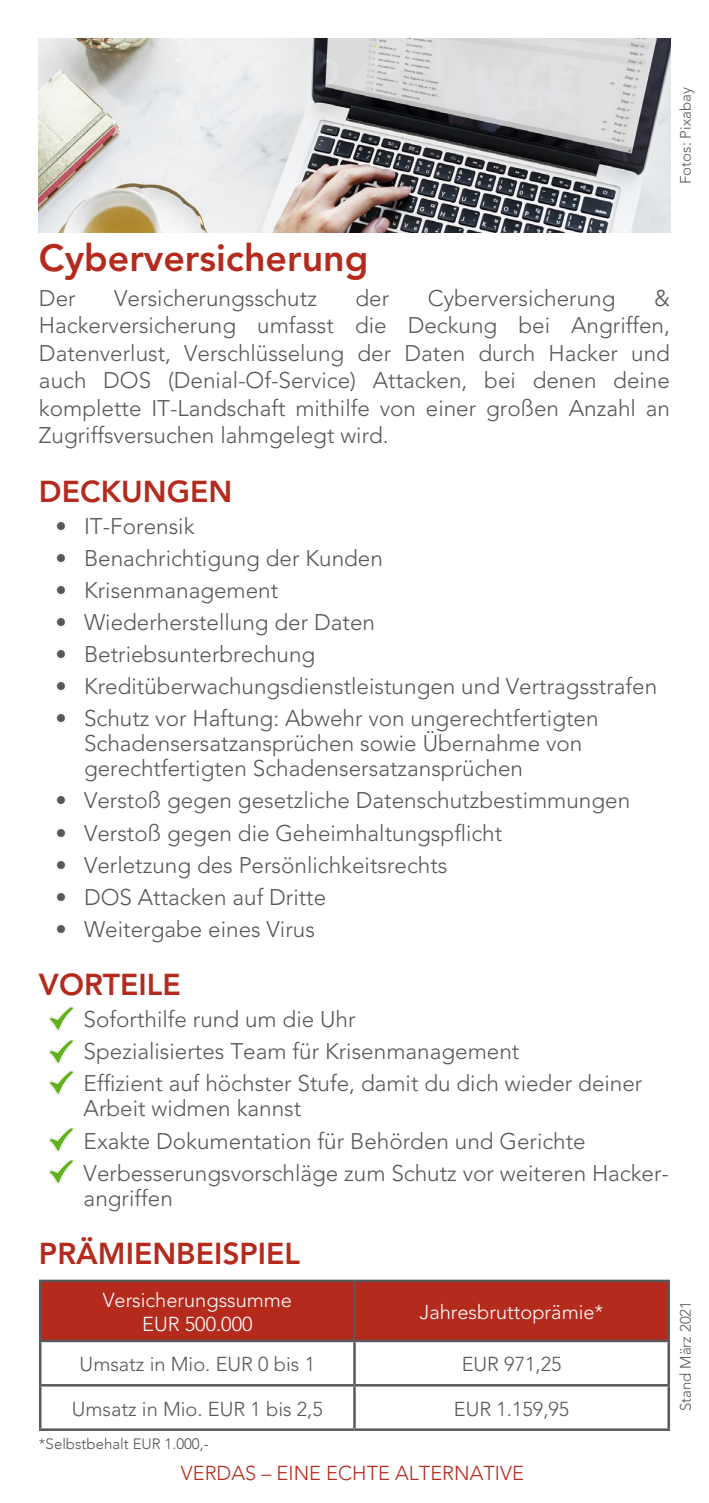
<style>
.page{position:relative;width:709px;height:1503px;background:#fff}
.page>*{position:absolute;margin:0;border:0;box-sizing:border-box;transform-origin:0 0}
.Titel{font:800 37.5px "Avenir LT";color:#b42b1e}
.Überschrift_1{font:800 30px "Avenir LT";color:#b42b1e}
.Info-Text{font:300 22.5px/27.5px "Avenir LT";color:#57585a;text-align:justify}
.Aufzählung_ohne_Zeic{font:300 22.5px/25px "Avenir LT";color:#57585a}
.t1{font:300 20px "Avenir LT";color:#57585a}
.t2{font:300 20px "Avenir LT";color:#fff}
.t3{font:300 20px "Avenir LT";color:#b42b1e}
.t4{font:300 15px "Avenir LT";color:#57585a}
.t5{font:300 15px "Avenir";color:#545557}
</style>
<div class="page">
<img style="left:39px;top:39px;width:631px;height:193px">
<div style="left:41px;top:1282px;width:626px;height:57px;background:#b42b1e"></div>
<hr style="left:39px;top:1279px;width:315px;height:3px;background:#57585a">
<hr style="left:39px;top:1282px;width:2px;height:57px;background:#57585a">
<hr style="left:354px;top:1279px;width:316px;height:3px;background:#57585a">
<hr style="left:353px;top:1282px;width:3px;height:57px;background:#57585a">
<hr style="left:667px;top:1282px;width:3px;height:57px;background:#57585a">
<hr style="left:39px;top:1339px;width:315px;height:3px;background:#57585a">
<hr style="left:39px;top:1342px;width:2px;height:41px;background:#57585a">
<hr style="left:354px;top:1339px;width:316px;height:3px;background:#57585a">
<hr style="left:353px;top:1342px;width:3px;height:41px;background:#57585a">
<hr style="left:667px;top:1342px;width:3px;height:41px;background:#57585a">
<hr style="left:39px;top:1383px;width:315px;height:3px;background:#57585a">
<hr style="left:39px;top:1386px;width:2px;height:42px;background:#57585a">
<hr style="left:354px;top:1383px;width:316px;height:3px;background:#57585a">
<hr style="left:353px;top:1386px;width:3px;height:42px;background:#57585a">
<hr style="left:667px;top:1386px;width:3px;height:42px;background:#57585a">
<hr style="left:39px;top:1428px;width:315px;height:2px;background:#57585a">
<hr style="left:354px;top:1428px;width:316px;height:2px;background:#57585a">
<img style="left:49px;top:1006px;width:25px;height:24px">
<img style="left:49px;top:1039px;width:25px;height:24px">
<img style="left:49px;top:1070px;width:25px;height:24px">
<img style="left:49px;top:1159px;width:25px;height:24px">
<img style="left:49px;top:1127px;width:25px;height:24px">
<p class="t4" style="left:676px;top:184px;width:98px;rotate:-90deg">Fotos: Pixabay</p>
<p class="Titel" style="left:39px;top:236px;width:331px">Cyberversicherung</p>
<p class="Info-Text" style="left:39px;top:284px;width:38px">Der</p>
<p class="Info-Text" style="left:114px;top:284px;width:204px">Versicherungsschutz</p>
<p class="Info-Text" style="left:355px;top:284px;width:35px">der</p>
<p class="Info-Text" style="left:428px;top:284px;width:189px">Cyberversicherung</p>
<p class="Info-Text" style="left:39px;top:284px;width:632px;text-indent:615px">&amp; Hackerversicherung umfasst die Deckung bei Angriffen, Datenverlust, Verschlüsselung der Daten durch Hacker und auch DOS (Denial-Of-Service) Attacken, bei denen deine komplette IT-Landschaft mithilfe von einer großen Anzahl an Zugriffsversuchen lahmgelegt wird.</p>
<p class="Überschrift_1" style="left:39px;top:473px;width:195px">DECKUNGEN</p>
<p class="Info-Text" style="left:56px;top:512px;width:140px">• IT-Forensik</p>
<p class="Info-Text" style="left:56px;top:544px;width:329px">• Benachrichtigung der Kunden</p>
<p class="Info-Text" style="left:56px;top:576px;width:224px">• Krisenmanagement</p>
<p class="Info-Text" style="left:56px;top:608px;width:321px">• Wiederherstellung der Daten</p>
<p class="Info-Text" style="left:56px;top:640px;width:261px">• Betriebsunterbrechung</p>
<p class="Info-Text" style="left:56px;top:672px;width:603px">• Kreditüberwachungsdienstleistungen und Vertragsstrafen</p>
<p class="Info-Text" style="left:84px;top:706px;width:516px;line-height:25px;text-align:left;text-indent:-28px">• Schutz vor Haftung: Abwehr von ungerechtfertigten<br>Schadensersatzansprüchen sowie Übernahme von gerechtfertigten Schadensersatzansprüchen</p>
<p class="Info-Text" style="left:56px;top:787px;width:576px">• Verstoß gegen gesetzliche Datenschutzbestimmungen</p>
<p class="Info-Text" style="left:56px;top:819px;width:448px">• Verstoß gegen die Geheimhaltungspflicht</p>
<p class="Info-Text" style="left:56px;top:851px;width:393px">• Verletzung des Persönlichkeitsrechts</p>
<p class="Info-Text" style="left:56px;top:883px;width:272px">• DOS Attacken auf Dritte</p>
<p class="Info-Text" style="left:56px;top:915px;width:261px">• Weitergabe eines Virus</p>
<p class="Überschrift_1" style="left:39px;top:967px;width:143px">VORTEILE</p>
<p class="Aufzählung_ohne_Zeic" style="left:84px;top:1007px;width:273px">Soforthilfe rund um die Uhr</p>
<p class="Aufzählung_ohne_Zeic" style="left:84px;top:1039px;width:437px">Spezialisiertes Team für Krisenmanagement</p>
<p class="Aufzählung_ohne_Zeic" style="left:84px;top:1071px;width:560px">Effizient auf höchster Stufe, damit du dich wieder deiner<br>Arbeit widmen kannst</p>
<p class="Aufzählung_ohne_Zeic" style="left:84px;top:1128px;width:503px">Exakte Dokumentation für Behörden und Gerichte</p>
<p class="Aufzählung_ohne_Zeic" style="left:84px;top:1160px;width:587px">Verbesserungsvorschläge zum Schutz vor weiteren Hacker&shy;angriffen</p>
<p class="Überschrift_1" style="left:39px;top:1235px;width:263px">PRÄMIENBEISPIEL</p>
<p class="t2" style="left:103px;top:1288px;width:191px">Versicherungssumme</p>
<p class="t2" style="left:142px;top:1312px;width:112px">EUR 500.000</p>
<p class="t2" style="left:420px;top:1300px;width:185px">Jahresbruttoprämie*</p>
<p class="t1" style="left:80px;top:1352px;width:237px">Umsatz in Mio. EUR 0 bis 1</p>
<p class="t1" style="left:461px;top:1352px;width:101px">EUR 971,25</p>
<p class="t1" style="left:72px;top:1396px;width:252px">Umsatz in Mio. EUR 1 bis 2,5</p>
<p class="t1" style="left:454px;top:1396px;width:117px">EUR 1.159,95</p>
<p class="t5" style="left:39px;top:1435px;width:171px">*Selbstbehalt EUR 1.000,-</p>
<p class="t3" style="left:181px;top:1461px;width:344px">VERDAS – EINE ECHTE ALTERNATIVE</p>
<p class="t4" style="left:676px;top:1411px;width:112px;rotate:-90deg">Stand März 2021</p>
</div>
